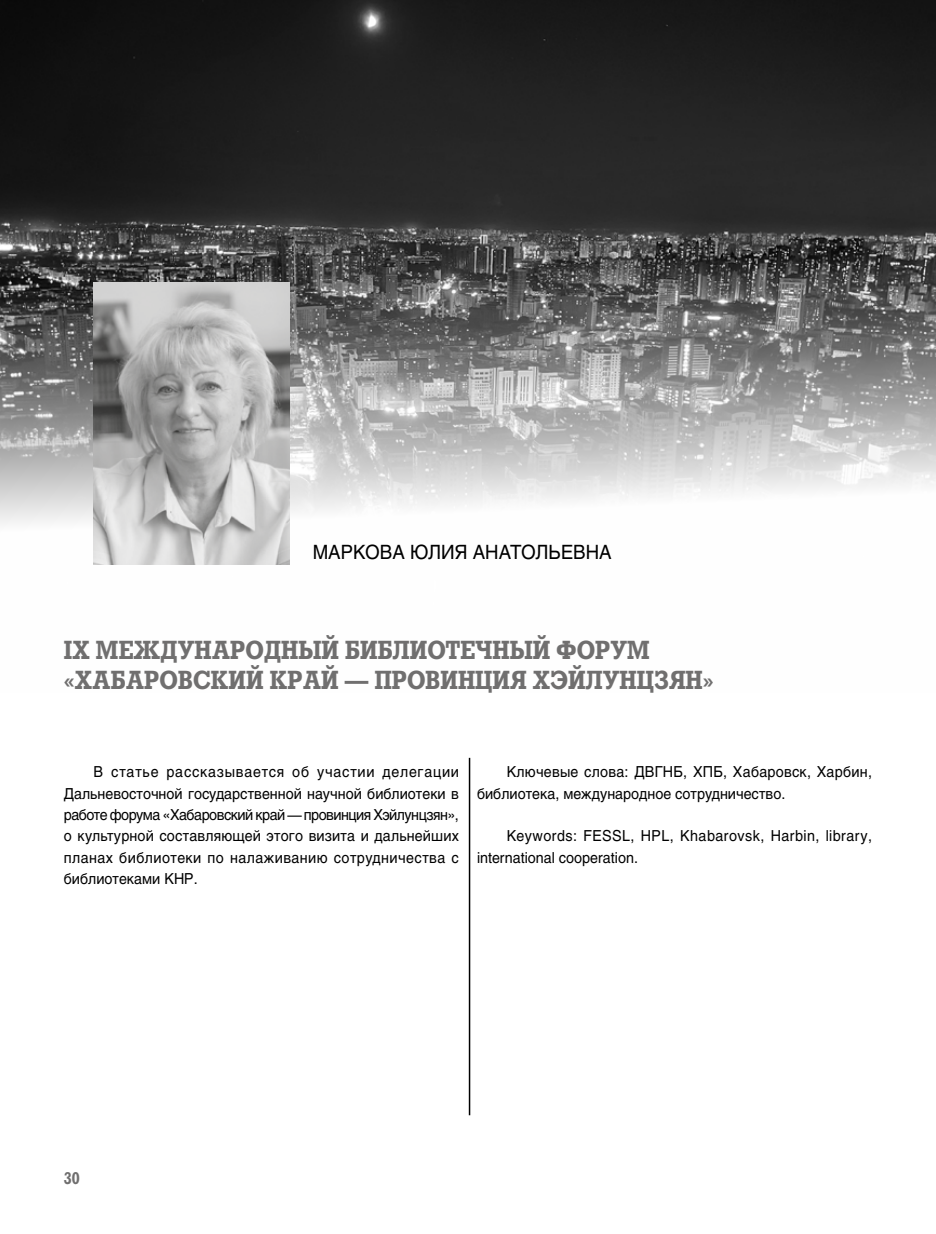
<style>
.page{position:relative;width:936px;height:1234px;background:#fff}
.page>*{position:absolute;margin:0;border:0;box-sizing:border-box;transform-origin:0 0}
.t1{font:700 25.5px/30.6px "Rodeo C";color:#706f6f;scale:.9 1}
.t2{font:19.5px "Helios C";color:#000;scale:.95 1}
.t3{font:700 16.5px "Rodeo C";color:#706f6f;scale:.9 1}
.t4{font:15px/21.3px "Helios C";letter-spacing:.015em;color:#000;scale:.95 1}
</style>
<div class="page">
<img style="left:0;top:0;width:935px;height:565px">
<img style="left:94px;top:282px;width:195px;height:282px">
<hr style="left:469px;top:757px;width:1px;height:357px;background:#000">
<h2 class="t2" style="left:313px;top:540px;width:316px">МАРКОВА ЮЛИЯ АНАТОЛЬЕВНА</h2>
<h1 class="t1" style="left:64px;top:634px;width:723px">IX МЕЖДУНАРОДНЫЙ БИБЛИОТЕЧНЫЙ ФОРУМ «ХАБАРОВСКИЙ КРАЙ — ПРОВИНЦИЯ ХЭЙЛУНЦЗЯН»</h1>
<p class="t4" style="left:64px;top:761px;width:417px;text-align:justify;text-indent:30px">В статье рассказывается об участии делегации Дальневосточной государственной научной библиотеки в работе форума «Хабаровский край — провинция Хэйлунцзян», о культурной составляющей этого визита и дальнейших планах библиотеки по налаживанию сотрудничества с библиотеками КНР.</p>
<p class="t4" style="left:477px;top:761px;width:417px;text-indent:30px">Ключевые слова: ДВГНБ, ХПБ, Хабаровск, Харбин, библиотека, международное сотрудничество.</p>
<p class="t4" style="left:477px;top:825px;width:417px;text-indent:30px">Keywords: FESSL, HPL, Khabarovsk, Harbin, library, international cooperation.</p>
<p class="t3" style="left:64px;top:1167px;width:19px">30</p>
</div>
